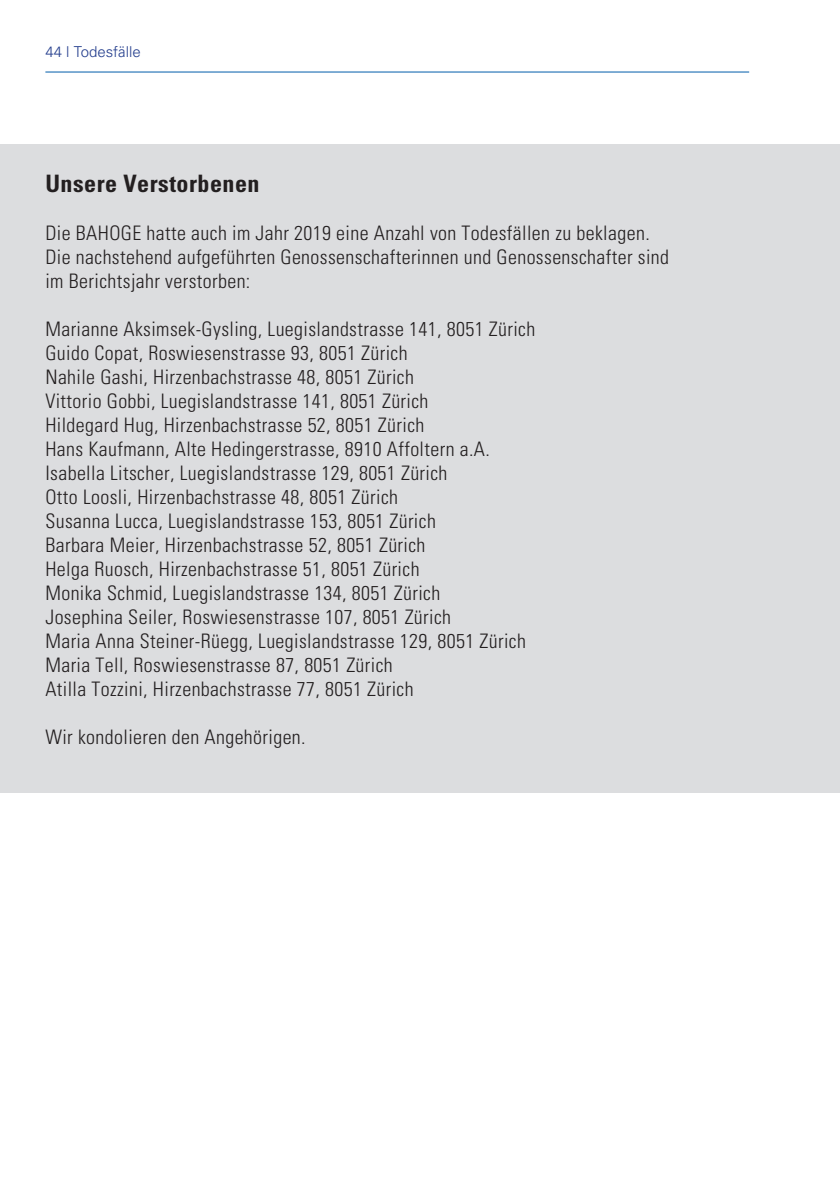
<style>
.page{position:relative;width:840px;height:1191px;background:#fff}
.page>*{position:absolute;margin:0;border:0;box-sizing:border-box;transform-origin:0 0}
.t1{font:700 condensed 24px "Univers";letter-spacing:.02em;color:#231f20}
.t2{font:300 condensed 20px/24px "Univers";letter-spacing:.02em;color:#231f20}
.t3{font:300 15px "Univers";color:#253f8e}
</style>
<div class="page">
<hr style="left:45px;top:72px;width:703px;height:1px;background:#015dab">
<div style="left:0;top:144px;width:839px;height:648px;background:#dcdddf"></div>
<p class="t3" style="left:45px;top:43px;width:97px">44 | Todesfälle</p>
<p class="t1" style="left:45px;top:169px;width:215px">Unsere Verstorbenen</p>
<p class="t2" style="left:45px;top:221px;width:625px">Die BAHOGE hatte auch im Jahr 2019 eine Anzahl von Todesfällen zu beklagen.<br>Die nachstehend aufgeführten Genossenschafterinnen und Genossenschafter sind im Berichtsjahr verstorben:</p>
<p class="t2" style="left:45px;top:317px;width:491px">Marianne Aksimsek-Gysling, Luegislandstrasse 141, 8051 Zürich Guido Copat, Roswiesenstrasse 93, 8051 Zürich<br>Nahile Gashi, Hirzenbachstrasse 48, 8051 Zürich<br>Vittorio Gobbi, Luegislandstrasse 141, 8051 Zürich<br>Hildegard Hug, Hirzenbachstrasse 52, 8051 Zürich<br>Hans Kaufmann, Alte Hedingerstrasse, 8910 Affoltern a.A.<br>Isabella Litscher, Luegislandstrasse 129, 8051 Zürich<br>Otto Loosli, Hirzenbachstrasse 48, 8051 Zürich<br>Susanna Lucca, Luegislandstrasse 153, 8051 Zürich<br>Barbara Meier, Hirzenbachstrasse 52, 8051 Zürich<br>Helga Ruosch, Hirzenbachstrasse 51, 8051 Zürich<br>Monika Schmid, Luegislandstrasse 134, 8051 Zürich<br>Josephina Seiler, Roswiesenstrasse 107, 8051 Zürich<br>Maria Anna Steiner-Rüegg, Luegislandstrasse 129, 8051 Zürich Maria Tell, Roswiesenstrasse 87, 8051 Zürich<br>Atilla Tozzini, Hirzenbachstrasse 77, 8051 Zürich</p>
<p class="t2" style="left:45px;top:725px;width:262px">Wir kondolieren den Angehörigen.</p>
</div>
